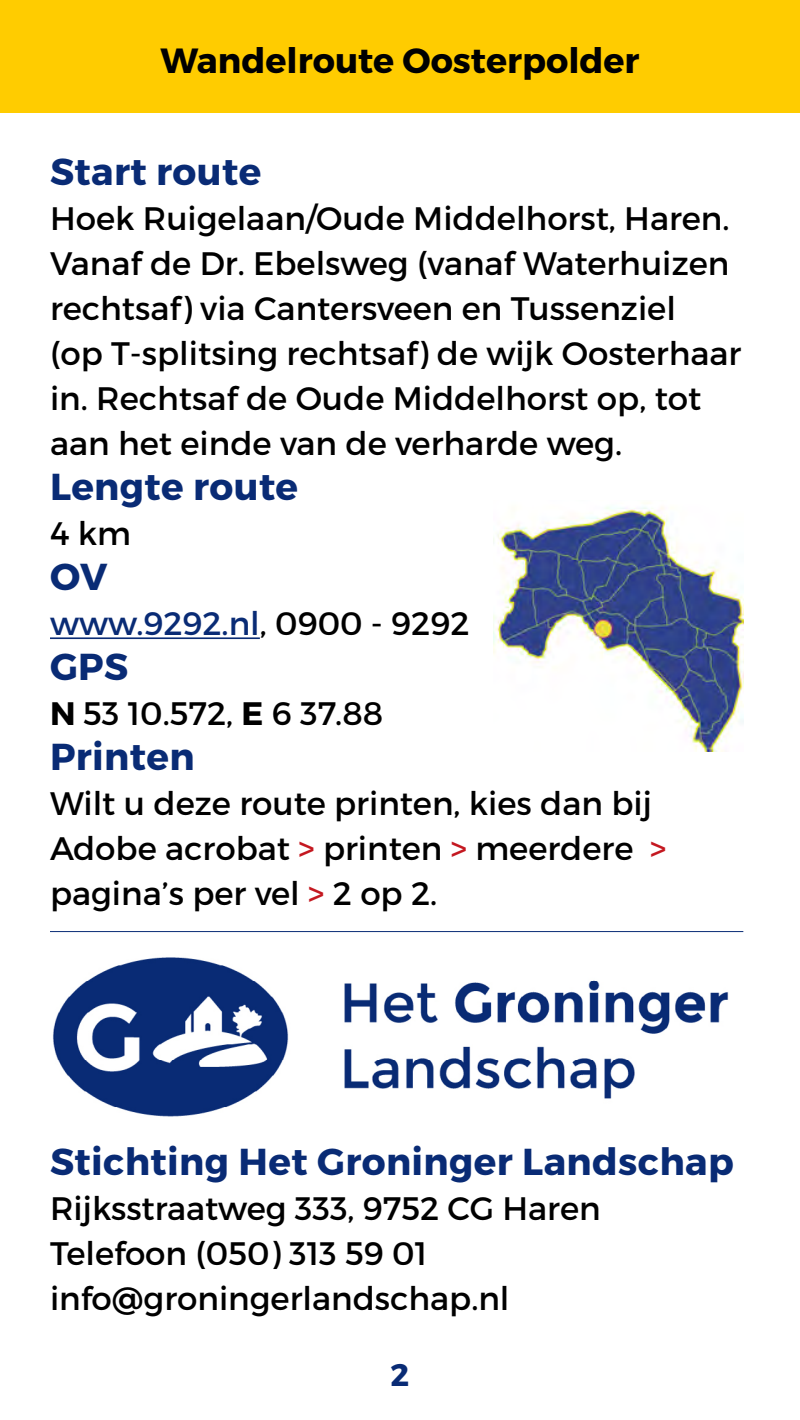
<style>
.page{position:relative;width:800px;height:1420px;background:#fff}
.page>*{position:absolute;margin:0;border:0;box-sizing:border-box;transform-origin:0 0}
.t1{font:700 37.5px "Montserrat";letter-spacing:.01em;color:#092b75}
.t2{font:700 35px "Montserrat";color:#000}
.t3{font:32.5px/45px "Montserrat";color:#000}
.t4{font:32.5px "Montserrat";color:#092b75}
.t5{font:700 31.25px "Montserrat";color:#092b75}
.s1{color:#000}
.s2{font-weight:700}
.s3{color:#c41820}
</style>
<div class="page">
<div style="left:0;top:0;width:800px;height:112px;background:#fc0"></div>
<hr style="left:50px;top:637px;width:210px;height:2px;background:#092b75">
<img style="left:53px;top:957px;width:676px;height:160px">
<hr style="left:50px;top:931px;width:693px;height:1px;background:#092b75">
<img style="left:493px;top:502px;width:250px;height:249px">
<p class="t2" style="left:160px;top:39px;width:481px">Wandelroute Oosterpolder</p>
<p class="t1" style="left:50px;top:148px;width:213px">Start route</p>
<p class="t3" style="left:50px;top:196px;width:693px">Hoek Ruigelaan/Oude Middelhorst, Haren.<br>Vanaf de Dr. Ebelsweg (vanaf Waterhuizen rechtsaf) via Cantersveen en Tussenziel<br>(op T-splitsing rechtsaf) de wijk Oosterhaar in. Rechtsaf de Oude Middelhorst op, tot aan het einde van de verharde weg.</p>
<p class="t1" style="left:50px;top:463px;width:250px">Lengte route</p>
<p class="t3" style="left:50px;top:511px;width:83px">4 km</p>
<p class="t1" style="left:50px;top:553px;width:59px">OV</p>
<p class="t4" style="left:50px;top:604px;width:421px">www.9292.nl<span class="s1">, 0900 - 9292</span></p>
<p class="t1" style="left:50px;top:643px;width:80px">GPS</p>
<p class="t3" style="left:50px;top:691px;width:335px"><span class="s2">N</span> 53 10.572, <span class="s2">E</span> 6 37.88</p>
<p class="t1" style="left:50px;top:733px;width:146px">Printen</p>
<p class="t3" style="left:50px;top:781px;width:618px">Wilt u deze route printen, kies dan bij<br>Adobe acrobat <span class="s3">&gt;</span> printen <span class="s3">&gt;</span> meerdere <span class="s3">&gt; </span>pagina’s per vel <span class="s3">&gt;</span> 2 op 2.</p>
<p class="t1" style="left:50px;top:1138px;width:685px">Stichting Het Groninger Landschap</p>
<p class="t3" style="left:50px;top:1186px;width:552px">Rijksstraatweg 333, 9752 CG Haren<br>Telefoon (050) 313 59 01 info@groningerlandschap.nl</p>
<p class="t5" style="left:391px;top:1355px;width:20px">2</p>
</div>
